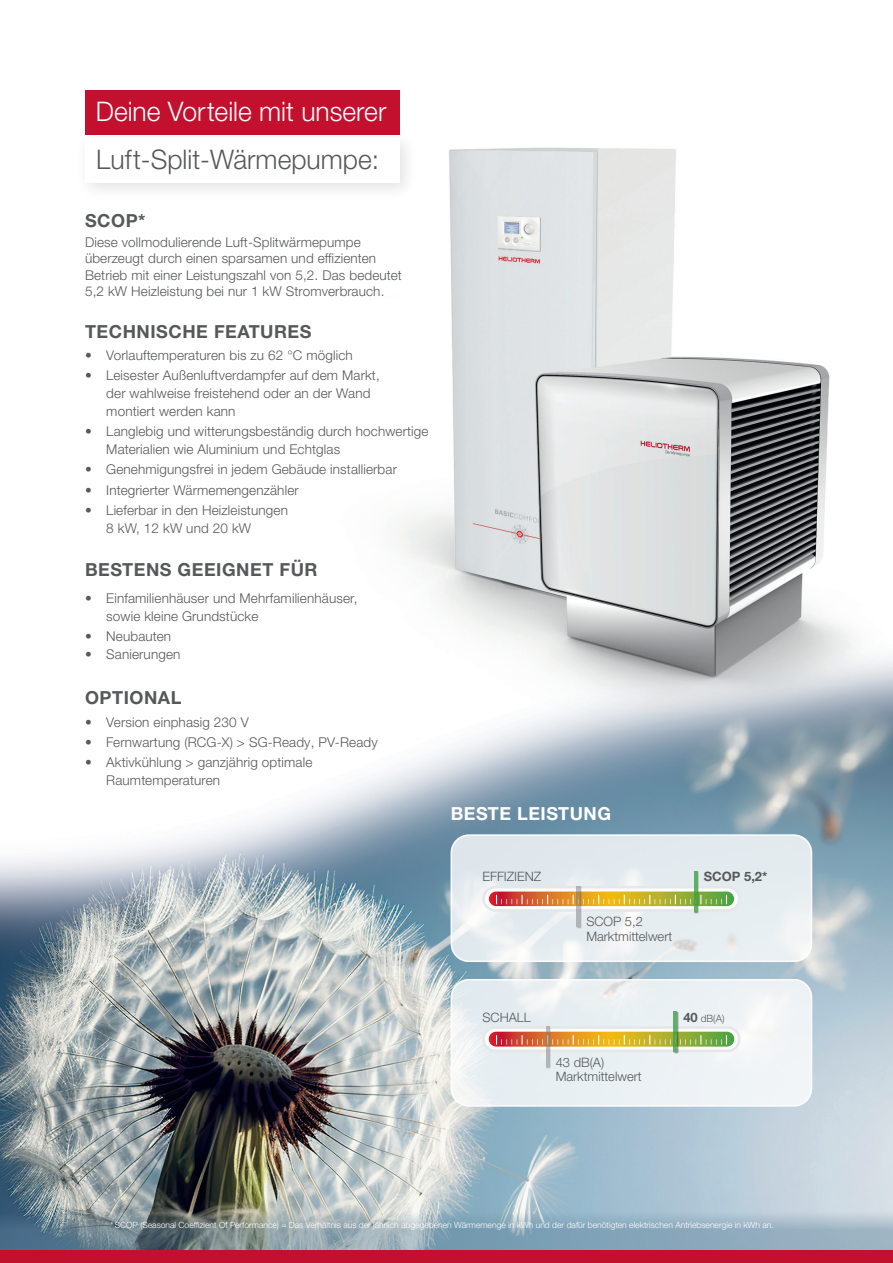
<style>
.page{position:relative;width:893px;height:1263px;background:#fff}
.page>*{position:absolute;margin:0;border:0;box-sizing:border-box;transform-origin:0 0}
.t1{font:300 27px "Helvetica Neue LTW1 G";color:#fff}
.t2{font:300 27px "Helvetica Neue LTW1 G";color:#57585a}
.t3{font:700 18px "Helvetica Neue LTW1 G";letter-spacing:.03em;color:#57585a}
.t4{font:700 18px "Helvetica Neue LTW1 G";letter-spacing:.03em;color:#fff}
.t5{font:300 13.5px/18px "Helvetica Neue LTW1 G";letter-spacing:.01em;color:#57585a}
.t6{font:300 12.9px/14.2px "Helvetica Neue LTW1 G";color:#57585a}
.t7{font:700 12.9px "Helvetica Neue LTW1 G";color:#57585a}
.t8{font:300 10.05px "Helvetica Neue LTW1 G";color:#57585a}
.t9{font:300 8.55px "Helvetica Neue LTW1 G";color:#fff}
.s1{font-weight:700;font-size:12.9px}
</style>
<div class="page">
<img style="left:0;top:147px;width:893px;height:1058px">
<svg style="left:0;top:1205px;width:893px;height:45px;background:#8da3af"></svg>
<div style="left:85px;top:90px;width:315px;height:45px;background:#c3102e"></div>
<div style="left:75px;top:128px;width:343px;height:73px;background:#231f20;opacity:.13"></div>
<div style="left:85px;top:138px;width:315px;height:45px;background:#fff"></div>
<div style="left:0;top:1250px;width:893px;height:13px;background:#c3102e"></div>
<div style="left:451px;top:979px;width:361px;height:127px;background:#ebf1f4;border-radius:18px"></div>
<svg style="left:451px;top:834px;width:361px;height:128px;background:#e5ecef"></svg>
<div style="left:451px;top:979px;width:361px;height:127px;border:2px solid #fff;border-radius:18px"></div>
<div style="left:451px;top:834px;width:361px;height:128px;border:2px solid #fff;border-radius:18px"></div>
<svg style="left:484px;top:1027px;width:255px;height:24px"></svg>
<div style="left:482px;top:1026px;width:259px;height:26px;border:3px solid #e6e7e9;border-radius:12px"></div>
<svg style="left:489px;top:1032px;width:245px;height:14px"></svg>
<svg style="left:496px;top:1035px;width:231px;height:10px;background:#c69b3c"></svg>
<div style="left:674px;top:1011px;width:5px;height:43px;background:#231f20;opacity:.6"></div>
<hr style="left:674px;top:1011px;width:3px;height:41px;background:#38a343">
<div style="left:546px;top:1026px;width:5px;height:42px;background:#231f20;opacity:.6"></div>
<hr style="left:546px;top:1026px;width:3px;height:41px;background:#747e84">
<svg style="left:484px;top:887px;width:255px;height:23px"></svg>
<div style="left:482px;top:886px;width:259px;height:26px;border:3px solid #e6e7e9;border-radius:12px"></div>
<svg style="left:489px;top:891px;width:245px;height:15px"></svg>
<svg style="left:496px;top:895px;width:231px;height:9px;background:#c89c3e"></svg>
<div style="left:576px;top:886px;width:6px;height:42px;background:#231f20;opacity:.6"></div>
<svg style="left:576px;top:886px;width:4px;height:40px"></svg>
<div style="left:694px;top:871px;width:5px;height:42px;background:#231f20;opacity:.6"></div>
<svg style="left:694px;top:871px;width:4px;height:41px"></svg>
<h1 class="t1" style="left:96px;top:95px;width:292px">Deine Vorteile mit unserer</h1>
<h1 class="t2" style="left:96px;top:143px;width:284px">Luft-Split-Wärmepumpe:</h1>
<h2 class="t3" style="left:85px;top:209px;width:62px">SCOP*</h2>
<p class="t5" style="left:85px;top:234px;width:318px;line-height:16.2px">Diese vollmodulierende Luft-Splitwärmepumpe überzeugt durch einen sparsamen und effizienten Betrieb mit einer Leistungszahl von 5,2. Das bedeutet 5,2 kW Heizleistung bei nur 1 kW Stromverbrauch.</p>
<h2 class="t3" style="left:85px;top:320px;width:228px">TECHNISCHE FEATURES</h2>
<p class="t5" style="left:85px;top:346px;width:269px">• Vorlauftemperaturen bis zu 62 °C möglich</p>
<p class="t5" style="left:106px;top:366px;width:275px;text-indent:-21px">• Leisester Außenluftverdampfer auf dem Markt, der wahlweise freistehend oder an der Wand montiert werden kann</p>
<p class="t5" style="left:106px;top:422px;width:324px;text-indent:-21px">• Langlebig und witterungsbeständig durch hochwertige<br>Materialien wie Aluminium und Echtglas</p>
<p class="t5" style="left:85px;top:461px;width:313px">• Genehmigungsfrei in jedem Gebäude installierbar</p>
<p class="t5" style="left:85px;top:481px;width:215px">• Integrierter Wärmemengenzähler</p>
<p class="t5" style="left:106px;top:501px;width:183px;text-indent:-21px">• Lieferbar in den Heizleistungen<br>8 kW, 12 kW und 20 kW</p>
<h2 class="t3" style="left:85px;top:559px;width:234px">BESTENS GEEIGNET FÜR</h2>
<p class="t5" style="left:106px;top:589px;width:253px;text-indent:-21px">• Einfamilienhäuser und Mehrfamilienhäuser, sowie kleine Grundstücke</p>
<p class="t5" style="left:85px;top:627px;width:88px">• Neubauten</p>
<p class="t5" style="left:85px;top:645px;width:97px">• Sanierungen</p>
<h2 class="t3" style="left:85px;top:687px;width:98px">OPTIONAL</h2>
<p class="t5" style="left:85px;top:713px;width:165px">• Version einphasig 230 V</p>
<p class="t5" style="left:85px;top:733px;width:294px">• Fernwartung (RCG-X) &gt; SG-Ready, PV-Ready</p>
<p class="t5" style="left:106px;top:753px;width:208px;text-indent:-21px">• Aktivkühlung &gt; ganzjährig optimale<br>Raumtemperaturen</p>
<h2 class="t4" style="left:451px;top:802px;width:162px">BESTE LEISTUNG</h2>
<p class="t6" style="left:482px;top:869px;width:61px">EFFIZIENZ</p>
<p class="t7" style="left:704px;top:869px;width:65px">SCOP 5,2*</p>
<p class="t6" style="left:586px;top:914px;width:87px">SCOP 5,2<br>Marktmittelwert</p>
<p class="t6" style="left:482px;top:1010px;width:50px">SCHALL</p>
<p class="t8" style="left:683px;top:1012px;width:42px"><span class="s1">40</span> dB(A)</p>
<p class="t6" style="left:556px;top:1055px;width:87px">43 dB(A)<br>Marktmittelwert</p>
<p class="t9" style="left:111px;top:1220px;width:665px">* SCOP (Seasonal Coeffizient Of Performance) = Das Verhältnis aus der jährlich abgegebenen Wärmemenge in kWh und der dafür benötigten elektrischen Antriebsenergie in kWh an.</p>
</div>
